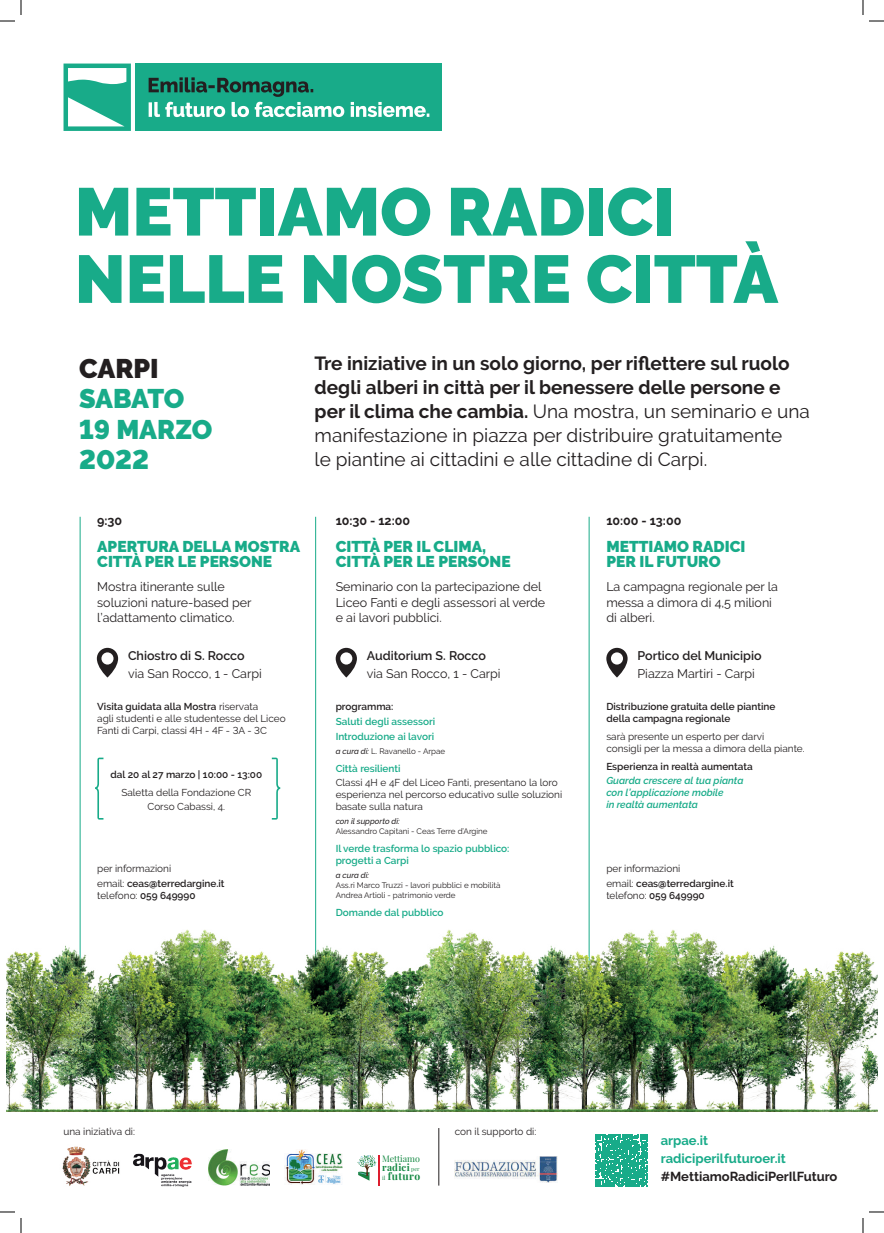
<style>
.page{position:relative;width:884px;height:1233px;background:#fff}
.page>*{position:absolute;margin:0;border:0;box-sizing:border-box;transform-origin:0 0}
.t1{font:100 80.4px "Raleway";color:#18ab89}
.t2{font:900 67.3px/67.3px "Raleway";color:#18ab89}
.t3{font:900 26.9px/30.5px "Raleway";color:#18ab89}
.t4{font:900 26.9px "Raleway";color:#231f20}
.t5{font:19px/24px "Raleway";color:#231f20}
.t6{font:900 15.6px/15.6px "Raleway";color:#18ab89}
.t7{font:700 13px/18px "Raleway";color:#18ab89}
.t8{font:700 13px "Raleway";color:#231f20}
.t9{font:12.5px/15.6px "Raleway";color:#231f20}
.t10{font:600 12.5px "Raleway";color:#231f20}
.t11{font:700 12.5px "Raleway";color:#231f20}
.t12{font:700 10.3px "Playfair Display";letter-spacing:.04em;color:#138842}
.t13{font:10px/12px "Raleway";color:#231f20}
.t14{font:600 10px/15px "Raleway";color:#18ab89}
.t15{font:600 10px/12px "Raleway";color:#231f20}
.t16{font:italic 600 10px/12px "Raleway";color:#18ab89}
.t17{font:700 9.7px "Playfair Display";letter-spacing:.025em;color:#138842}
.t18{font:8.9px "Playfair Display";color:#138842}
.t19{font:8px/10px "Raleway";color:#231f20}
.t20{font:italic 500 8px "Raleway";color:#231f20}
.s1{font-weight:700}
.s2{font-weight:600}
.s3{font-weight:800}
.s4{font-weight:500;font-style:italic}
.s5{font-weight:400;font-size:5.5px}
</style>
<div class="page">
<hr style="left:315px;top:517px;width:1px;height:488px;background:#18ab89">
<hr style="left:80px;top:517px;width:1px;height:488px;background:#18ab89">
<svg style="left:97px;top:648px;width:21px;height:29px"></svg>
<hr style="left:589px;top:517px;width:1px;height:477px;background:#18ab89">
<svg style="left:606px;top:648px;width:22px;height:29px"></svg>
<img style="left:407px;top:966px;width:14px;height:145px">
<img style="left:855px;top:951px;width:22px;height:160px">
<img style="left:421px;top:925px;width:434px;height:186px">
<img style="left:7px;top:925px;width:400px;height:186px">
<svg style="left:64px;top:64px;width:67px;height:67px"></svg>
<div style="left:136px;top:64px;width:306px;height:67px;background:#18ab89"></div>
<svg style="left:149px;top:77px;width:280px;height:40px"></svg>
<svg style="left:336px;top:648px;width:21px;height:29px"></svg>
<svg style="left:357px;top:1155px;width:19px;height:25px"></svg>
<hr style="left:378px;top:1154px;width:1px;height:31px;background:#dd1d2e">
<img style="left:455px;top:1156px;width:102px;height:26px">
<img style="left:133px;top:1153px;width:59px;height:33px">
<img style="left:62px;top:1146px;width:58px;height:40px">
<hr style="left:439px;top:1128px;width:1px;height:57px;background:#231f20">
<img style="left:208px;top:1149px;width:61px;height:36px">
<svg style="left:596px;top:1134px;width:51px;height:52px;background:#30b395"></svg>
<img style="left:285px;top:1149px;width:58px;height:36px">
<svg style="left:0;top:1211px;width:15px;height:1px"></svg>
<svg style="left:869px;top:1211px;width:15px;height:1px"></svg>
<svg style="left:0;top:0;width:22px;height:22px"></svg>
<svg style="left:20px;top:1218px;width:2px;height:15px"></svg>
<svg style="left:862px;top:0;width:22px;height:22px"></svg>
<svg style="left:862px;top:1218px;width:2px;height:15px"></svg>
<h2 class="t2" style="left:75px;top:178px;width:705px">METTIAMO RADICI<br>NELLE NOSTRE CITTÀ</h2>
<h3 class="t4" style="left:79px;top:352px;width:81px">CARPI</h3>
<h3 class="t3" style="left:79px;top:383px;width:135px">SABATO<br>19 MARZO<br>2022</h3>
<p class="t5" style="left:315px;top:351px;width:497px"><span class="s1">Tre iniziative in un solo giorno, per riflettere sul ruolo degli alberi in città per il benessere delle persone e per il clima che cambia.</span> Una mostra, un seminario e una manifestazione in piazza per distribuire gratuitamente<br>le piantine ai cittadini e alle cittadine di Carpi.</p>
<p class="t11" style="left:97px;top:513px;width:27px">9:30</p>
<h3 class="t6" style="left:97px;top:538px;width:204px">APERTURA DELLA MOSTRA<br>CITTÀ PER LE PERSONE</h3>
<p class="t9" style="left:97px;top:579px;width:156px">Mostra itinerante sulle soluzioni nature-based per l’adattamento climatico.</p>
<p class="t10" style="left:128px;top:648px;width:118px">Chiostro di S. Rocco</p>
<p class="t9" style="left:128px;top:665px;width:135px">via San Rocco, 1 - Carpi</p>
<p class="t13" style="left:97px;top:701px;width:190px"><span class="s2">Visita guidata alla Mostra</span> riservata<br>agli studenti e alle studentesse del Liceo<br>Fanti di Carpi, classi 4H - 4F - 3A - 3C</p>
<h1 class="t1" style="left:90px;top:741px;width:20px">{</h1>
<p class="t15" style="left:110px;top:769px;width:153px">dal 20 al 27 marzo | 10:00 - 13:00</p>
<p class="t13" style="left:121px;top:787px;width:131px">Saletta della Fondazione CR</p>
<p class="t13" style="left:147px;top:801px;width:79px">Corso Cabassi, 4.</p>
<p class="t13" style="left:97px;top:860px;width:129px;line-height:15px">per informazioni<br>email: <span class="s2">ceas</span><span class="s3">@</span><span class="s2">terredargine.it</span></p>
<p class="t13" style="left:97px;top:889px;width:100px">telefono: <span class="s2">059 649990</span></p>
<p class="t11" style="left:336px;top:513px;width:76px">10:30 - 12:00</p>
<h3 class="t6" style="left:336px;top:538px;width:176px">CITTÀ PER IL CLIMA,<br>CITTÀ PER LE PERSONE</h3>
<p class="t9" style="left:336px;top:579px;width:211px">Seminario con la partecipazione del<br>Liceo Fanti e degli assessori al verde e ai lavori pubblici.</p>
<p class="t10" style="left:367px;top:648px;width:121px">Auditorium S. Rocco</p>
<p class="t9" style="left:367px;top:665px;width:135px">via San Rocco, 1 - Carpi</p>
<p class="t15" style="left:336px;top:701px;width:59px">programma:</p>
<p class="t14" style="left:336px;top:714px;width:101px">Saluti degli assessori<br>Introduzione ai lavori</p>
<p class="t19" style="left:336px;top:746px;width:111px"><span class="s4">a cura di:</span> L. Ravanello - Arpae</p>
<p class="t14" style="left:336px;top:761px;width:66px">Città resilienti</p>
<p class="t13" style="left:336px;top:777px;width:228px">Classi 4H e 4F del Liceo Fanti, presentano la loro esperienza nel percorso educativo sulle soluzioni basate sulla natura</p>
<p class="t20" style="left:336px;top:817px;width:66px">con il supporto di:</p>
<p class="t19" style="left:336px;top:826px;width:153px">Alessandro Capitani - Ceas Terre d’Argine</p>
<p class="t14" style="left:336px;top:843px;width:175px;line-height:12px">Il verde trasforma lo spazio pubblico: progetti a Carpi</p>
<p class="t20" style="left:336px;top:871px;width:35px">a cura di:</p>
<p class="t19" style="left:336px;top:880px;width:166px">Ass.ri Marco Truzzi - lavori pubblici e mobilità<br>Andrea Artioli - patrimonio verde</p>
<p class="t14" style="left:336px;top:905px;width:109px">Domande dal pubblico</p>
<p class="t11" style="left:606px;top:513px;width:77px">10:00 - 13:00</p>
<h3 class="t6" style="left:606px;top:538px;width:141px">METTIAMO RADICI<br>PER IL FUTURO</h3>
<p class="t9" style="left:606px;top:579px;width:173px">La campagna regionale per la messa a dimora di 4,5 milioni di alberi.</p>
<p class="t10" style="left:637px;top:648px;width:126px">Portico del Municipio</p>
<p class="t9" style="left:637px;top:665px;width:119px">Piazza Martiri - Carpi</p>
<p class="t15" style="left:606px;top:701px;width:171px">Distribuzione gratuita delle piantine della campagna regionale</p>
<p class="t13" style="left:606px;top:731px;width:200px">sarà presente un esperto per darvi<br>consigli per la messa a dimora della piante.</p>
<p class="t15" style="left:606px;top:761px;width:148px">Esperienza in realtà aumentata</p>
<p class="t16" style="left:606px;top:775px;width:139px">Guarda crescere al tua pianta con l’applicazione mobile<br>in realtà aumentata</p>
<p class="t13" style="left:606px;top:860px;width:129px;line-height:15px">per informazioni<br>email: <span class="s2">ceas</span><span class="s3">@</span><span class="s2">terredargine.it</span></p>
<p class="t13" style="left:606px;top:889px;width:100px">telefono: <span class="s2">059 649990</span></p>
<p class="t13" style="left:64px;top:1125px;width:73px">una iniziativa di:</p>
<p class="t13" style="left:455px;top:1125px;width:83px">con il supporto di:</p>
<p class="t18" style="left:382px;top:1151px;width:39px">Mettiamo</p>
<p class="t17" style="left:382px;top:1159px;width:39px">radici <span class="s5">per</span></p>
<p class="t12" style="left:382px;top:1168px;width:40px"><span class="s5">il</span> futuro</p>
<h3 class="t7" style="left:661px;top:1131px;width:127px">arpae.it radiciperilfuturoer.it</h3>
<h3 class="t8" style="left:661px;top:1169px;width:178px">#MettiamoRadiciPerIlFuturo</h3>
</div>
